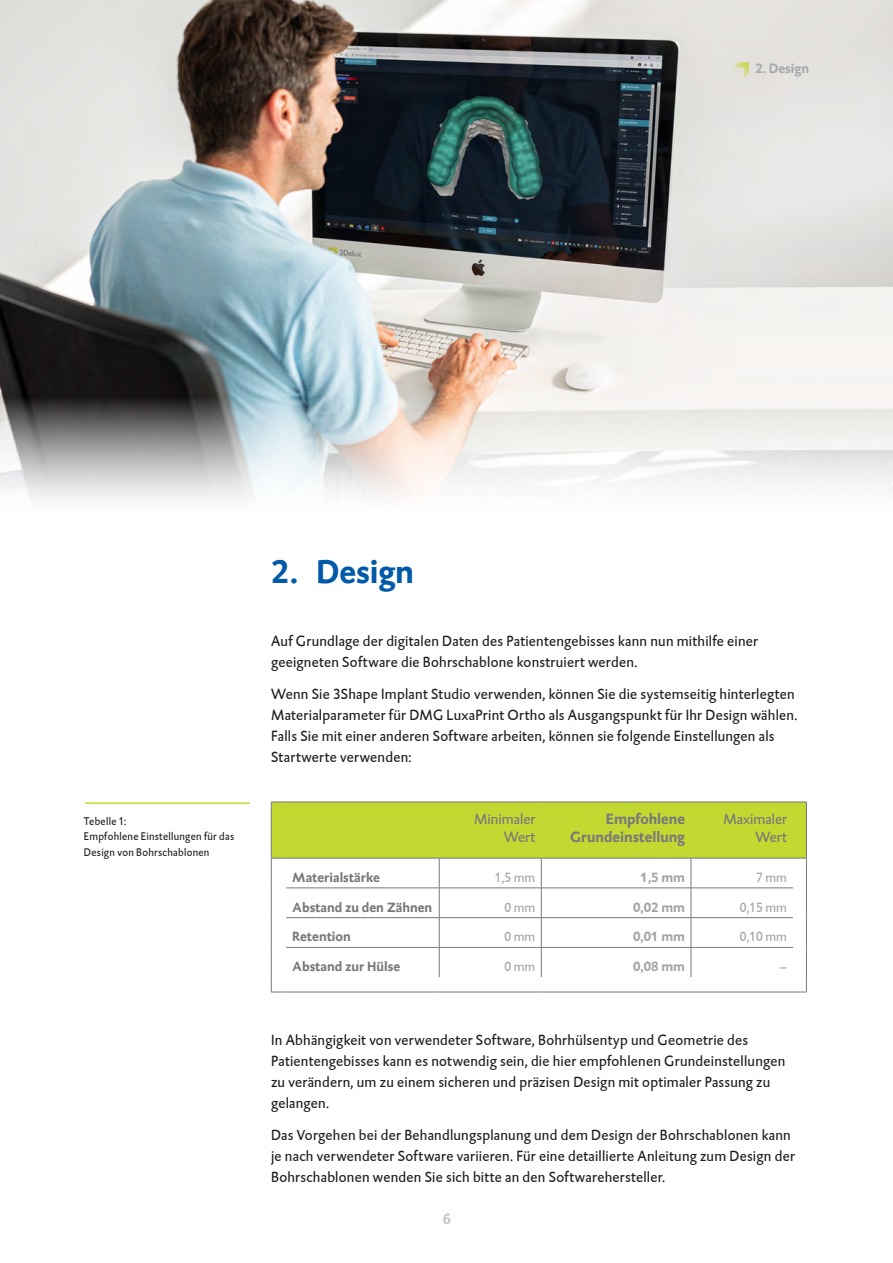
<style>
.page{position:relative;width:893px;height:1263px;background:#fff}
.page>*{position:absolute;margin:0;border:0;box-sizing:border-box;transform-origin:0 0}
.t1{font:700 33px "DTL Caspari Global";letter-spacing:-.005em;color:#015aa8}
.t2{font:15px/21px "DTL Caspari Global";letter-spacing:.015em;color:#231f20}
.t3{font:15px/18px "DTL Caspari Global";color:#76787b;text-align:right}
.t4{font:700 15px/18px "DTL Caspari Global";color:#76787b;text-align:right}
.t5{font:700 15px "DTL Caspari Global";color:#c5c6c8}
.t6{font:700 13.5px "DTL Caspari Global";color:#76787b}
.t7{font:13.5px "DTL Caspari Global";color:#a3a4a8}
.t8{font:700 13.5px "DTL Caspari Global";color:#a3a4a8}
.t9{font:700 13.5px "DTL Caspari Global";color:#a8a9ad}
.t10{font:11.25px/15.8px "DTL Caspari Global";letter-spacing:.025em;color:#231f20}
.s1{color:#c4d832}
</style>
<div class="page">
<img style="left:0;top:0;width:893px;height:396px">
<svg style="left:0;top:396px;width:893px;height:104px"></svg>
<svg style="left:793px;top:977px;width:14px;height:16px"></svg>
<hr style="left:439px;top:858px;width:1px;height:30px;background:#76787b">
<svg style="left:439px;top:889px;width:1px;height:58px"></svg>
<hr style="left:439px;top:947px;width:1px;height:30px;background:#76787b">
<svg style="left:271px;top:977px;width:15px;height:16px"></svg>
<div style="left:271px;top:802px;width:536px;height:57px;background:#c4d832"></div>
<hr style="left:271px;top:858px;width:1px;height:30px;background:#76787b">
<hr style="left:271px;top:888px;width:1px;height:30px;background:#76787b">
<svg style="left:271px;top:918px;width:1px;height:29px"></svg>
<hr style="left:271px;top:947px;width:1px;height:30px;background:#76787b">
<hr style="left:541px;top:858px;width:1px;height:30px;background:#76787b">
<hr style="left:691px;top:858px;width:1px;height:30px;background:#76787b">
<hr style="left:806px;top:858px;width:1px;height:30px;background:#76787b">
<hr style="left:806px;top:888px;width:1px;height:30px;background:#76787b">
<svg style="left:541px;top:889px;width:1px;height:58px"></svg>
<svg style="left:691px;top:889px;width:1px;height:58px"></svg>
<svg style="left:806px;top:918px;width:1px;height:29px"></svg>
<hr style="left:541px;top:947px;width:1px;height:30px;background:#76787b">
<hr style="left:691px;top:947px;width:1px;height:30px;background:#76787b">
<hr style="left:806px;top:947px;width:1px;height:30px;background:#76787b">
<hr style="left:286px;top:888px;width:153px;height:1px;background:#76787b">
<hr style="left:439px;top:888px;width:102px;height:1px;background:#76787b">
<hr style="left:541px;top:888px;width:150px;height:1px;background:#76787b">
<hr style="left:691px;top:888px;width:102px;height:1px;background:#76787b">
<hr style="left:286px;top:917px;width:153px;height:1px;background:#76787b">
<hr style="left:439px;top:917px;width:102px;height:1px;background:#76787b">
<hr style="left:541px;top:917px;width:150px;height:1px;background:#76787b">
<hr style="left:691px;top:917px;width:102px;height:1px;background:#76787b">
<hr style="left:286px;top:947px;width:153px;height:1px;background:#76787b">
<hr style="left:439px;top:947px;width:102px;height:1px;background:#76787b">
<hr style="left:541px;top:947px;width:150px;height:1px;background:#76787b">
<hr style="left:691px;top:947px;width:102px;height:1px;background:#76787b">
<hr style="left:286px;top:992px;width:153px;height:1px;background:#76787b">
<hr style="left:439px;top:992px;width:102px;height:1px;background:#76787b">
<hr style="left:541px;top:992px;width:150px;height:1px;background:#76787b">
<hr style="left:691px;top:992px;width:102px;height:1px;background:#76787b">
<hr style="left:85px;top:802px;width:165px;height:2px;background:#c4d832">
<p class="t9" style="left:733px;top:61px;width:78px"><span class="s1">•</span> 2. Design</p>
<p class="t10" style="left:84px;top:813px;width:152px">Tebelle 1:<br>Empfohlene Einstellungen für das<br>Design von Bohrschablonen</p>
<h1 class="t1" style="left:271px;top:552px;width:144px">2. Design</h1>
<p class="t2" style="left:271px;top:630px;width:489px">Auf Grundlage der digitalen Daten des Patientengebisses kann nun mithilfe einer geeigneten Software die Bohrschablone konstruiert werden.</p>
<p class="t2" style="left:271px;top:683px;width:528px">Wenn Sie 3Shape Implant Studio verwenden, können Sie die systemseitig hinterlegten Materialparameter für DMG LuxaPrint Ortho als Ausgangspunkt für Ihr Design wählen.<br>Falls Sie mit einer anderen Software arbeiten, können sie folgende Einstellungen als Startwerte verwenden:</p>
<p class="t3" style="left:474px;top:810px;width:63px">Minimaler<br>Wert</p>
<p class="t4" style="left:570px;top:810px;width:116px">Empfohlene<br>Grundeinstellung</p>
<p class="t3" style="left:723px;top:810px;width:65px">Maximaler<br>Wert</p>
<p class="t6" style="left:292px;top:869px;width:89px">Materialstärke</p>
<p class="t7" style="left:495px;top:869px;width:42px">1,5 mm</p>
<p class="t8" style="left:641px;top:869px;width:46px">1,5 mm</p>
<p class="t7" style="left:756px;top:869px;width:32px">7 mm</p>
<p class="t6" style="left:292px;top:899px;width:142px">Abstand zu den Zähnen</p>
<p class="t7" style="left:504px;top:899px;width:32px">0 mm</p>
<p class="t8" style="left:633px;top:899px;width:53px">0,02 mm</p>
<p class="t7" style="left:740px;top:899px;width:49px">0,15 mm</p>
<p class="t6" style="left:292px;top:929px;width:60px">Retention</p>
<p class="t7" style="left:504px;top:929px;width:32px">0 mm</p>
<p class="t8" style="left:633px;top:929px;width:53px">0,01 mm</p>
<p class="t7" style="left:740px;top:929px;width:49px">0,10 mm</p>
<p class="t6" style="left:292px;top:959px;width:110px">Abstand zur Hülse</p>
<p class="t7" style="left:504px;top:959px;width:32px">0 mm</p>
<p class="t8" style="left:633px;top:959px;width:53px">0,08 mm</p>
<p class="t7" style="left:780px;top:959px;width:8px">–</p>
<p class="t2" style="left:271px;top:1029px;width:516px">In Abhängigkeit von verwendeter Software, Bohrhülsentyp und Geometrie des Patientengebisses kann es notwendig sein, die hier empfohlenen Grundeinstellungen zu verändern, um zu einem sicheren und präzisen Design mit optimaler Passung zu gelangen.</p>
<p class="t2" style="left:271px;top:1124px;width:525px">Das Vorgehen bei der Behandlungsplanung und dem Design der Bohrschablonen kann je nach verwendeter Software variieren. Für eine detaillierte Anleitung zum Design der<br>Bohrschablonen wenden Sie sich bitte an den Softwarehersteller.</p>
<p class="t5" style="left:442px;top:1210px;width:10px">6</p>
</div>
